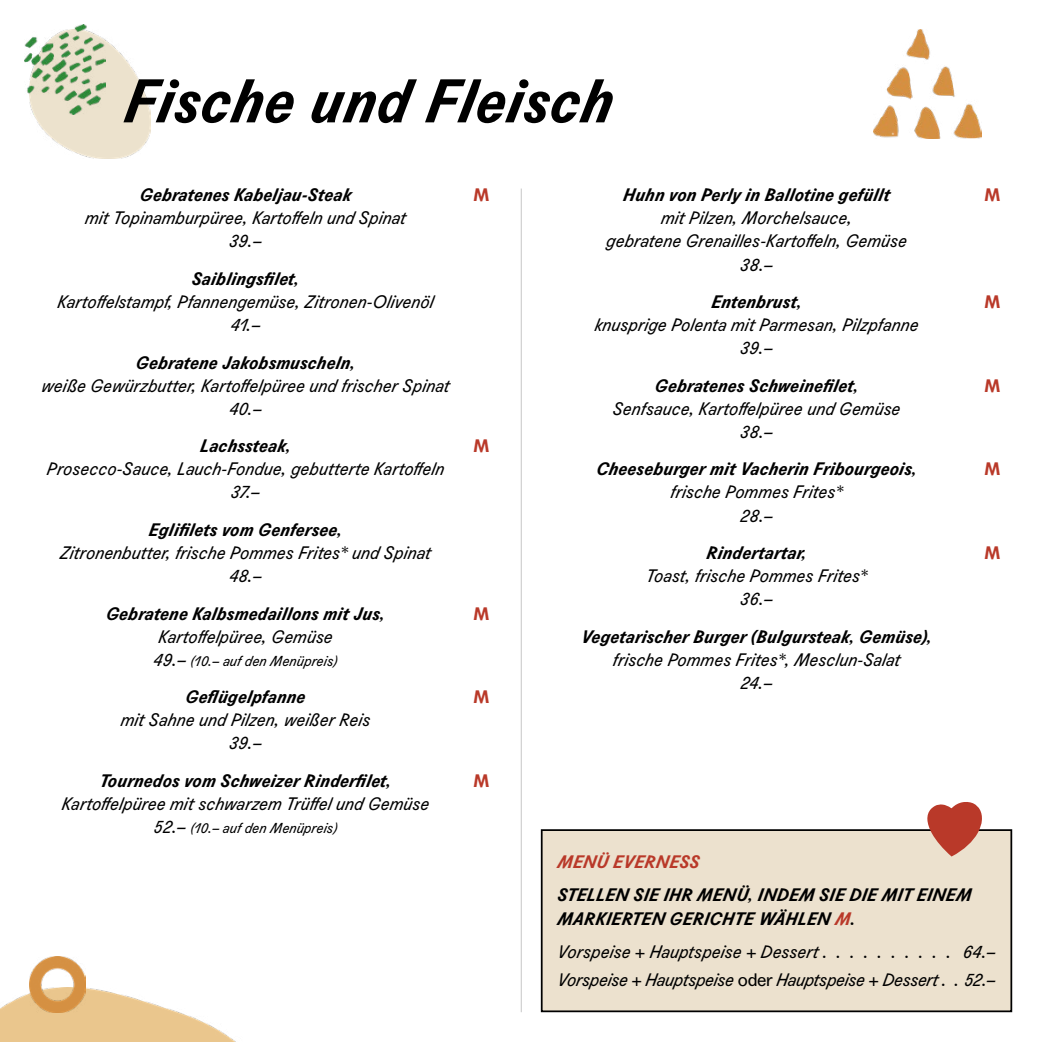
<style>
.page{position:relative;width:1042px;height:1042px;background:#fff}
.page>*{position:absolute;margin:0;border:0;box-sizing:border-box;transform-origin:0 0}
.t1{font:italic 700 59.5px "Agipo";color:#000}
.t2{font:italic 17.5px/23.1px "Agipo";color:#000;text-align:center}
.t3{font:italic 700 17.5px/23.1px "Agipo";color:#000}
.t4{font:italic 17.5px "Agipo";letter-spacing:-.02em;color:#000}
.t5{font:italic 700 17.5px "Agipo";color:#b93929}
.t6{font:700 17.5px "Agipo";color:#b93929}
.t7{font:italic 14px "Agipo";color:#000}
.s1{font-size:17.5px}
.s2{color:#b93929}
.s3{font-style:normal}
</style>
<div class="page">
<img style="left:33px;top:40px;width:118px;height:119px">
<img style="left:25px;top:25px;width:81px;height:89px">
<hr style="left:521px;top:189px;width:1px;height:823px;background:#c6c6c6">
<img style="left:0;top:987px;width:236px;height:55px">
<img style="left:30px;top:956px;width:55px;height:56px">
<div style="left:542px;top:830px;width:469px;height:181px;background:#ece1ce"></div>
<div style="left:541px;top:829px;width:471px;height:183px;border:2px solid #000"></div>
<svg style="left:927px;top:802px;width:55px;height:54px"></svg>
<img style="left:873px;top:30px;width:109px;height:109px">
<h1 class="t1" style="left:124px;top:54px;width:491px">Fische und Fleisch</h1>
<p class="t3" style="left:140px;top:182px;width:213px">Gebratenes Kabeljau-Steak</p>
<p class="t2" style="left:85px;top:205px;width:322px">mit Topinamburpüree, Kartoffeln und Spinat<br>39.–</p>
<p class="t3" style="left:192px;top:266px;width:109px">Saiblingsfilet,</p>
<p class="t2" style="left:57px;top:289px;width:378px">Kartoffelstampf, Pfannengemüse, Zitronen-Olivenöl<br>41.–</p>
<p class="t3" style="left:136px;top:349px;width:221px">Gebratene Jakobsmuscheln,</p>
<p class="t2" style="left:41px;top:372px;width:410px">weiße Gewürzbutter, Kartoffelpüree und frischer Spinat<br>40.–</p>
<p class="t3" style="left:200px;top:433px;width:93px">Lachssteak,</p>
<p class="t2" style="left:47px;top:456px;width:399px">Prosecco-Sauce, Lauch-Fondue, gebutterte Kartoffeln<br>37.–</p>
<p class="t3" style="left:149px;top:517px;width:195px">Eglifilets vom Genfersee,</p>
<p class="t2" style="left:60px;top:540px;width:372px">Zitronenbutter, frische Pommes Frites* und Spinat<br>48.–</p>
<p class="t3" style="left:106px;top:600px;width:281px">Gebratene Kalbsmedaillons mit Jus,</p>
<p class="t2" style="left:158px;top:623px;width:176px">Kartoffelpüree, Gemüse</p>
<p class="t7" style="left:154px;top:650px;width:185px"><span class="s1">49.–</span> (10.– auf den Menüpreis)</p>
<p class="t3" style="left:185px;top:684px;width:122px">Geflügelpfanne</p>
<p class="t2" style="left:121px;top:707px;width:251px">mit Sahne und Pilzen, weißer Reis<br>39.–</p>
<p class="t3" style="left:100px;top:768px;width:293px">Tournedos vom Schweizer Rinderfilet,</p>
<p class="t2" style="left:62px;top:791px;width:369px">Kartoffelpüree mit schwarzem Trüffel und Gemüse</p>
<p class="t7" style="left:154px;top:817px;width:185px"><span class="s1">52.–</span> (10.– auf den Menüpreis)</p>
<p class="t6" style="left:473px;top:181px;width:18px">M</p>
<p class="t6" style="left:473px;top:432px;width:18px">M</p>
<p class="t6" style="left:473px;top:599px;width:18px">M</p>
<p class="t6" style="left:473px;top:683px;width:18px">M</p>
<p class="t6" style="left:473px;top:767px;width:18px">M</p>
<p class="t3" style="left:623px;top:182px;width:269px">Huhn von Perly in Ballotine gefüllt</p>
<p class="t2" style="left:606px;top:205px;width:302px">mit Pilzen, Morchelsauce,<br>gebratene Grenailles-Kartoffeln, Gemüse<br>38.–</p>
<p class="t3" style="left:711px;top:289px;width:92px">Entenbrust,</p>
<p class="t2" style="left:595px;top:312px;width:325px">knusprige Polenta mit Parmesan, Pilzpfanne<br>39.–</p>
<p class="t3" style="left:655px;top:372px;width:205px">Gebratenes Schweinefilet,</p>
<p class="t2" style="left:613px;top:395px;width:289px">Senfsauce, Kartoffelpüree und Gemüse<br>38.–</p>
<p class="t3" style="left:596px;top:456px;width:322px">Cheeseburger mit Vacherin Fribourgeois,</p>
<p class="t2" style="left:670px;top:479px;width:174px">frische Pommes Frites*<br>28.–</p>
<p class="t3" style="left:706px;top:540px;width:102px">Rindertartar,</p>
<p class="t2" style="left:646px;top:563px;width:223px">Toast, frische Pommes Frites*<br>36.–</p>
<p class="t3" style="left:581px;top:623px;width:352px">Vegetarischer Burger (Bulgursteak, Gemüse),</p>
<p class="t2" style="left:613px;top:646px;width:289px">frische Pommes Frites*, Mesclun-Salat<br>24.–</p>
<p class="t6" style="left:984px;top:181px;width:18px">M</p>
<p class="t6" style="left:984px;top:288px;width:18px">M</p>
<p class="t6" style="left:984px;top:372px;width:18px">M</p>
<p class="t6" style="left:984px;top:455px;width:18px">M</p>
<p class="t6" style="left:984px;top:539px;width:18px">M</p>
<p class="t5" style="left:557px;top:848px;width:144px">MENÜ EVERNESS</p>
<p class="t3" style="left:557px;top:882px;width:416px">STELLEN SIE IHR MENÜ, INDEM SIE DIE MIT EINEM<br>MARKIERTEN GERICHTE WÄHLEN <span class="s2">M</span>.</p>
<p class="t2" style="left:557px;top:938px;width:263px">Vorspeise + Hauptspeise + Dessert</p>
<p class="t2" style="left:963px;top:938px;width:34px">64.–</p>
<p class="t4" style="left:557px;top:966px;width:383px">Vorspeise + Hauptspeise <span class="s3">oder</span> Hauptspeise + Dessert</p>
<p class="t2" style="left:964px;top:966px;width:33px">52.–</p>
</div>
